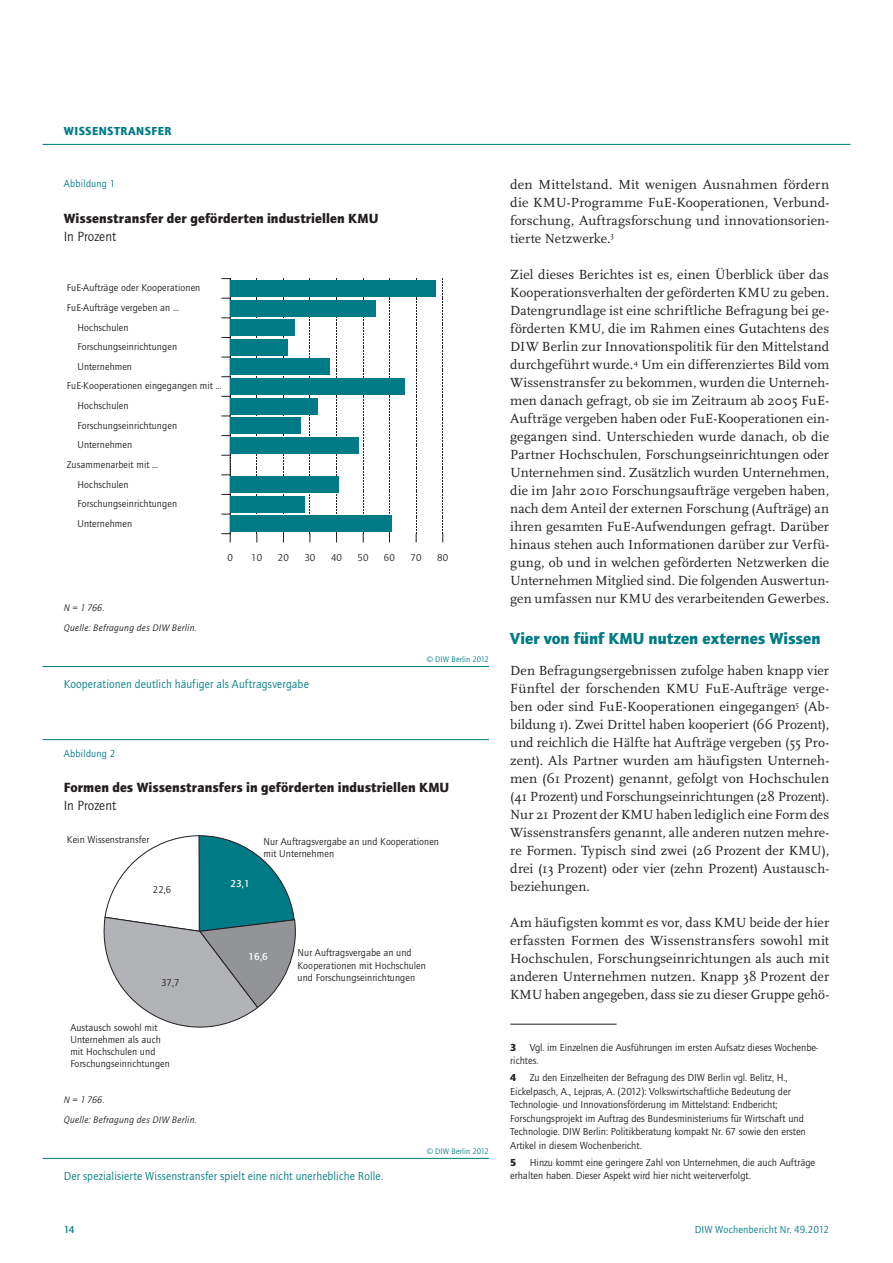
<style>
.page{position:relative;width:893px;height:1263px;background:#fff}
.page>*{position:absolute;margin:0;border:0;box-sizing:border-box;transform-origin:0 0}
.t1{font:900 16.5px "Quay Sans ITC Std";letter-spacing:.005em;color:#007b85}
.t2{font:13.8px/18px "Scala Pro";letter-spacing:.005em;color:#231f20;text-align:justify}
.t3{font:900 13.8px "Quay Sans ITC Std";letter-spacing:.01em;color:#231f20}
.t4{font:13.8px "Quay Sans ITC Std";letter-spacing:.005em;color:#231f20}
.t5{font:12px "Quay Sans ITC Std";letter-spacing:.01em;color:#007b85}
.t6{font:900 12px "Quay Sans ITC Std";letter-spacing:.04em;color:#007b85}
.t7{font:10.5px/13.5px "Quay Sans ITC Std";color:#231f20}
.t8{font:10.5px "Quay Sans ITC Std";letter-spacing:.015em;color:#007b85}
.t9{font:900 10.5px "Quay Sans ITC Std";color:#231f20}
.t10{font:500 10.5px "Quay Sans ITC Std";color:#007b85}
.t11{font:10.2px/12.1px "Quay Sans ITC Std";letter-spacing:.015em;color:#231f20}
.t12{font:500 10.2px "Quay Sans ITC Std";color:#fff}
.t13{font:italic 9.75px/20.5px "Quay Sans ITC Std";letter-spacing:.025em;color:#231f20}
.t14{font:8.25px "Quay Sans ITC Std";letter-spacing:.01em;color:#007b85}
</style>
<div class="page">
<hr style="left:43px;top:144px;width:807px;height:1px;background:#007b85">
<hr style="left:510px;top:1024px;width:107px;height:1px;background:#231f20">
<hr style="left:43px;top:666px;width:446px;height:1px;background:#007b85">
<svg style="left:283px;top:279px;width:1px;height:263px"></svg>
<svg style="left:336px;top:279px;width:1px;height:263px"></svg>
<svg style="left:363px;top:279px;width:1px;height:263px"></svg>
<svg style="left:389px;top:279px;width:1px;height:263px"></svg>
<svg style="left:416px;top:279px;width:1px;height:263px"></svg>
<svg style="left:221px;top:278px;width:10px;height:264px"></svg>
<div style="left:230px;top:280px;width:206px;height:17px;background:#007b85"></div>
<div style="left:230px;top:300px;width:145px;height:16px;background:#007b85"></div>
<div style="left:230px;top:319px;width:65px;height:17px;background:#007b85"></div>
<div style="left:230px;top:339px;width:57px;height:17px;background:#007b85"></div>
<div style="left:230px;top:358px;width:100px;height:17px;background:#007b85"></div>
<div style="left:230px;top:378px;width:174px;height:17px;background:#007b85"></div>
<div style="left:230px;top:398px;width:88px;height:16px;background:#007b85"></div>
<div style="left:230px;top:417px;width:70px;height:17px;background:#007b85"></div>
<div style="left:230px;top:437px;width:129px;height:17px;background:#007b85"></div>
<div style="left:230px;top:476px;width:109px;height:17px;background:#007b85"></div>
<div style="left:230px;top:496px;width:74px;height:17px;background:#007b85"></div>
<div style="left:230px;top:515px;width:161px;height:17px;background:#007b85"></div>
<hr style="left:43px;top:739px;width:446px;height:1px;background:#007b85">
<hr style="left:43px;top:1158px;width:446px;height:1px;background:#007b85">
<svg style="left:103px;top:835px;width:193px;height:193px"></svg>
<p class="t6" style="left:64px;top:123px;width:109px">Wissenstransfer</p>
<p class="t8" style="left:64px;top:178px;width:53px">Abbildung 1</p>
<p class="t3" style="left:64px;top:209px;width:295px">Wissenstransfer der geförderten industriellen KMU</p>
<p class="t4" style="left:64px;top:228px;width:54px">In Prozent</p>
<p class="t11" style="left:67px;top:282px;width:135px">FuE-Aufträge oder Kooperationen</p>
<p class="t11" style="left:67px;top:301px;width:114px">FuE-Aufträge vergeben an ...</p>
<p class="t11" style="left:77px;top:321px;width:53px">Hochschulen</p>
<p class="t11" style="left:77px;top:341px;width:101px">Forschungseinrichtungen</p>
<p class="t11" style="left:77px;top:360px;width:56px">Unternehmen</p>
<p class="t11" style="left:67px;top:380px;width:156px">FuE-Kooperationen eingegangen mit ...</p>
<p class="t11" style="left:77px;top:400px;width:53px">Hochschulen</p>
<p class="t11" style="left:77px;top:419px;width:101px">Forschungseinrichtungen</p>
<p class="t11" style="left:77px;top:439px;width:56px">Unternehmen</p>
<p class="t11" style="left:67px;top:458px;width:93px">Zusammenarbeit mit ...</p>
<p class="t11" style="left:77px;top:478px;width:53px">Hochschulen</p>
<p class="t11" style="left:77px;top:498px;width:101px">Forschungseinrichtungen</p>
<p class="t11" style="left:77px;top:517px;width:56px">Unternehmen</p>
<p class="t13" style="left:64px;top:597px;width:134px">N = 1 766.<br>Quelle: Befragung des DIW Berlin.</p>
<p class="t11" style="left:227px;top:551px;width:7px">0</p>
<p class="t11" style="left:251px;top:551px;width:13px">10</p>
<p class="t11" style="left:278px;top:551px;width:13px">20</p>
<p class="t11" style="left:305px;top:551px;width:12px">30</p>
<p class="t11" style="left:331px;top:551px;width:13px">40</p>
<p class="t11" style="left:358px;top:551px;width:13px">50</p>
<p class="t11" style="left:384px;top:551px;width:13px">60</p>
<p class="t11" style="left:411px;top:551px;width:13px">70</p>
<p class="t11" style="left:437px;top:551px;width:13px">80</p>
<p class="t14" style="left:427px;top:654px;width:64px">© DIW Berlin 2012</p>
<p class="t5" style="left:64px;top:677px;width:247px">Kooperationen deutlich häufiger als Auftragsvergabe</p>
<p class="t8" style="left:64px;top:747px;width:53px">Abbildung 2</p>
<p class="t3" style="left:64px;top:779px;width:366px">Formen des Wissenstransfers in geförderten industriellen KMU</p>
<p class="t4" style="left:64px;top:797px;width:54px">In Prozent</p>
<p class="t11" style="left:67px;top:833px;width:84px">Kein Wissenstransfer</p>
<p class="t11" style="left:153px;top:884px;width:20px">22,6</p>
<p class="t11" style="left:161px;top:976px;width:20px">37,7</p>
<p class="t11" style="left:70px;top:1021px;width:101px">Austausch sowohl mit<br>Unternehmen als auch mit Hochschulen und<br>Forschungseinrichtungen</p>
<p class="t13" style="left:64px;top:1089px;width:134px">N = 1 766.<br>Quelle: Befragung des DIW Berlin.</p>
<p class="t12" style="left:230px;top:878px;width:21px">23,1</p>
<p class="t11" style="left:263px;top:835px;width:177px">Nur Auftragsvergabe an und Kooperationen mit Unternehmen</p>
<p class="t12" style="left:249px;top:951px;width:21px">16,6</p>
<p class="t11" style="left:297px;top:947px;width:130px">Nur Auftragsvergabe an und<br>Kooperationen mit Hochschulen und Forschungseinrichtungen</p>
<p class="t14" style="left:427px;top:1146px;width:64px">© DIW Berlin 2012</p>
<p class="t5" style="left:64px;top:1168px;width:321px">Der spezialisierte Wissenstransfer spielt eine nicht unerhebliche Rolle.</p>
<p class="t10" style="left:64px;top:1223px;width:12px">14</p>
<p class="t2" style="left:510px;top:175px;width:320px">den Mittelstand. Mit wenigen Ausnahmen fördern die KMU-Programme FuE-Kooperationen, Verbund&shy;forschung, Auftragsforschung und innovationsorien&shy;tierte Netzwerke.<sup>3</sup></p>
<p class="t2" style="left:510px;top:265px;width:320px">Ziel dieses Berichtes ist es, einen Überblick über das Kooperationsverhalten der geförderten KMU zu geben.<br>Datengrundlage ist eine schriftliche Befragung bei ge&shy;förderten KMU, die im Rahmen eines Gutachtens des DIW Berlin zur Innovationspolitik für den Mittelstand durchgeführt wurde.<sup>4</sup> Um ein differenziertes Bild vom Wissenstransfer zu bekommen, wurden die Unterneh&shy;men danach gefragt, ob sie im Zeitraum ab 2005 FuE-Aufträge vergeben haben oder FuE-Kooperationen ein&shy;gegangen sind. Unterschieden wurde danach, ob die Partner Hochschulen, Forschungseinrichtungen oder Unternehmen sind. Zusätzlich wurden Unternehmen, die im Jahr 2010 Forschungsaufträge vergeben haben, nach dem Anteil der externen Forschung (Aufträge) an ihren gesamten FuE-Aufwendungen gefragt. Darüber hinaus stehen auch Informationen darüber zur Verfü&shy;gung, ob und in welchen geförderten Netzwerken die Unternehmen Mitglied sind. Die folgenden Auswertun&shy;gen umfassen nur KMU des verarbeitenden Gewerbes.</p>
<p class="t1" style="left:510px;top:628px;width:111px">Vier von fünf KMU</p>
<p class="t1" style="left:649px;top:628px;width:173px">nutzen externes Wissen</p>
<p class="t2" style="left:510px;top:661px;width:320px">Den Befragungsergebnissen zufolge haben knapp vier Fünftel der forschenden KMU FuE-Aufträge verge&shy;ben oder sind FuE-Kooperationen eingegangen<sup>5</sup> (Ab&shy;bildung 1). Zwei Drittel haben kooperiert (66 Prozent), und reichlich die Hälfte hat Aufträge vergeben (55 Pro&shy;zent). Als Partner wurden am häufigsten Unterneh&shy;men (61 Prozent) genannt, gefolgt von Hochschulen (41 Prozent) und Forschungseinrichtungen (28 Prozent).<br>Nur 21 Prozent der KMU haben lediglich eine Form des Wissenstransfers genannt, alle anderen nutzen mehre&shy;re Formen. Typisch sind zwei (26 Prozent der KMU), drei (13 Prozent) oder vier (zehn Prozent) Austausch&shy;beziehungen.</p>
<p class="t2" style="left:510px;top:913px;width:320px">Am häufigsten kommt es vor, dass KMU beide der hier erfassten Formen des Wissenstransfers sowohl mit Hochschulen, Forschungseinrichtungen als auch mit anderen Unternehmen nutzen. Knapp 38 Prozent der KMU haben angegeben, dass sie zu dieser Gruppe gehö-</p>
<p class="t7" style="left:510px;top:1040px;width:309px;text-indent:19px">Vgl. im Einzelnen die Ausführungen im ersten Aufsatz dieses Wochenbe&shy;richtes.</p>
<p class="t9" style="left:510px;top:1071px;width:8px">4</p>
<p class="t9" style="left:510px;top:1040px;width:8px">3</p>
<p class="t7" style="left:510px;top:1071px;width:297px;text-indent:19px">Zu den Einzelheiten der Befragung des DIW Berlin vgl. Belitz, H., Eickelpasch, A., Lejpras, A. (2012): Volkswirtschaftliche Bedeutung der Technologie- und Innovationsförderung im Mittelstand: Endbericht; Forschungsprojekt im Auftrag des Bundesministeriums für Wirtschaft und Technologie. DIW Berlin: Politikberatung kompakt Nr. 67 sowie den ersten Artikel in diesem Wochenbericht.</p>
<p class="t9" style="left:510px;top:1156px;width:8px">5</p>
<p class="t7" style="left:510px;top:1155px;width:306px;text-indent:19px">Hinzu kommt eine geringere Zahl von Unternehmen, die auch Aufträge erhalten haben. Dieser Aspekt wird hier nicht weiterverfolgt.</p>
<p class="t8" style="left:695px;top:1223px;width:136px">DIW Wochenbericht Nr. 49.2012</p>
</div>
